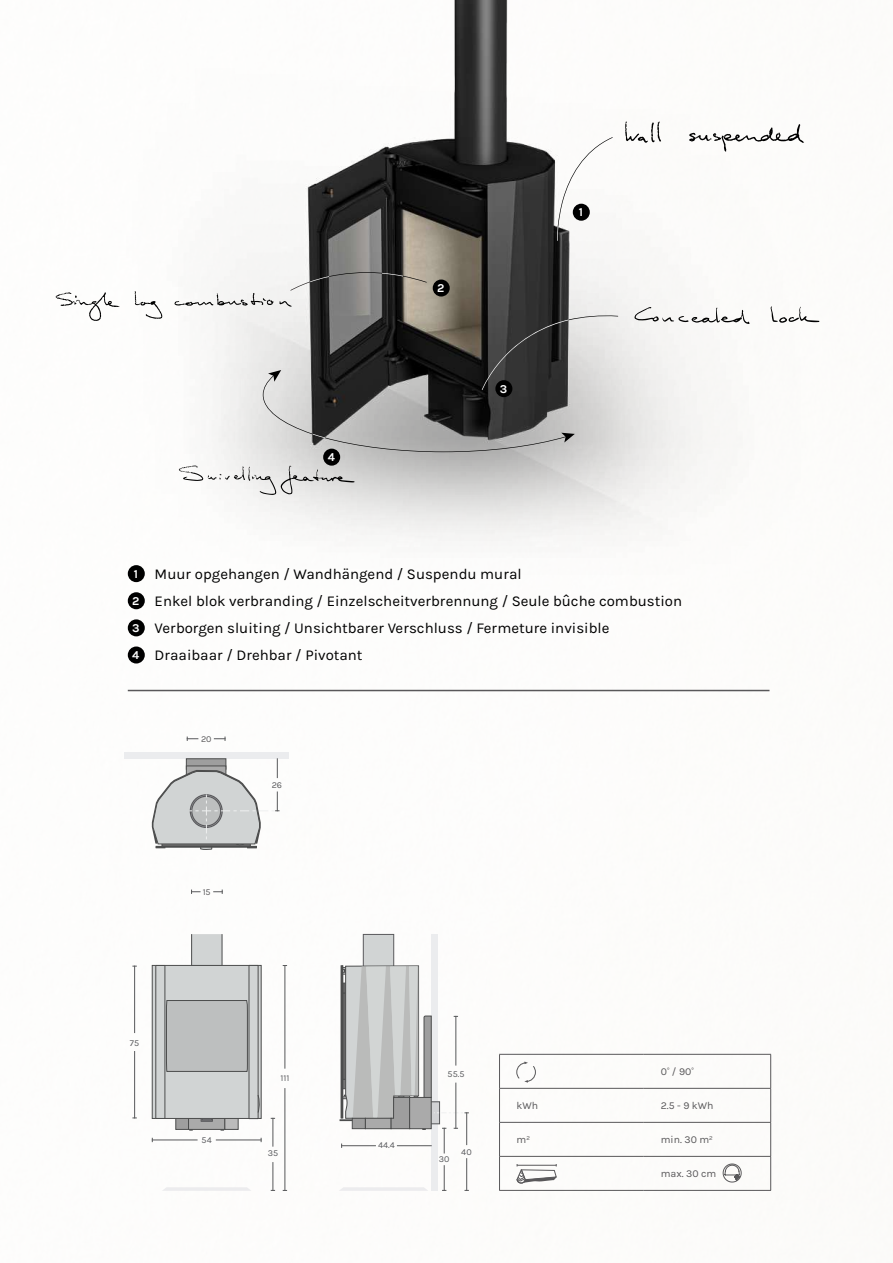
<style>
.page{position:relative;width:893px;height:1263px;background:#fff}
.page>*{position:absolute;margin:0;border:0;box-sizing:border-box;transform-origin:0 0}
.t1{font:15px/27px "Karla";color:#000}
.t2{font:700 12px "Karla";color:#fff}
.t3{font:10.5px "Karla";color:#59585a}
.t4{font:9px "Karla";color:#58595c}
.t5{font:9px "Karla";color:#59585a}
</style>
<div class="page">
<img style="left:127px;top:0;width:693px;height:583px">
<svg style="left:179px;top:465px;width:176px;height:30px"></svg>
<svg style="left:634px;top:306px;width:185px;height:18px"></svg>
<svg style="left:557px;top:137px;width:56px;height:104px"></svg>
<svg style="left:625px;top:122px;width:179px;height:30px"></svg>
<svg style="left:56px;top:271px;width:562px;height:181px"></svg>
<hr style="left:128px;top:690px;width:641px;height:1px;background:#59585a">
<div style="left:128px;top:565px;width:17px;height:17px;background:#000;border-radius:50%"></div>
<div style="left:128px;top:592px;width:17px;height:17px;background:#000;border-radius:50%"></div>
<div style="left:128px;top:619px;width:17px;height:17px;background:#000;border-radius:50%"></div>
<div style="left:128px;top:646px;width:17px;height:17px;background:#000;border-radius:50%"></div>
<div style="left:573px;top:204px;width:17px;height:17px;background:#000;border-radius:50%"></div>
<div style="left:433px;top:279px;width:17px;height:18px;background:#000;border-radius:50%"></div>
<div style="left:495px;top:380px;width:17px;height:17px;background:#000;border-radius:50%"></div>
<div style="left:323px;top:449px;width:17px;height:17px;background:#000;border-radius:50%"></div>
<div style="left:191px;top:934px;width:31px;height:32px;background:#d1d4d4;border:1px solid #4c4d4d"></div>
<div style="left:175px;top:1111px;width:14px;height:19px;background:#9e9e9e;border:1px solid #4c4d4d"></div>
<div style="left:188px;top:1111px;width:37px;height:19px;background:#aaa;border:1px solid #4c4d4d"></div>
<div style="left:225px;top:1111px;width:13px;height:19px;background:#bbb;border:1px solid #4c4d4d"></div>
<div style="left:152px;top:965px;width:109px;height:154px;background:#d1d4d4;border:1px solid #4c4d4d"></div>
<svg style="left:166px;top:1000px;width:82px;height:72px;background:#b7b9b9"></svg>
<div style="left:249px;top:965px;width:9px;height:154px;background:#d1d4d4"></div>
<div style="left:155px;top:965px;width:10px;height:154px;background:#d1d4d4;border:1px solid #4c4d4d"></div>
<svg style="left:257px;top:1095px;width:4px;height:18px"></svg>
<svg style="left:201px;top:1119px;width:12px;height:2px"></svg>
<div style="left:363px;top:934px;width:31px;height:41px;background:#d1d4d4;border:1px solid #59595c"></div>
<div style="left:432px;top:934px;width:6px;height:257px;background:#ebecee"></div>
<div style="left:125px;top:752px;width:164px;height:6px;background:#ebecee"></div>
<div style="left:186px;top:758px;width:40px;height:11px;background:#6f7070"></div>
<hr style="left:770px;top:1055px;width:1px;height:33px;background:#59585a">
<hr style="left:644px;top:1088px;width:127px;height:1px;background:#59585a">
<hr style="left:770px;top:1089px;width:1px;height:33px;background:#59585a">
<hr style="left:644px;top:1122px;width:127px;height:1px;background:#59585a">
<hr style="left:770px;top:1123px;width:1px;height:33px;background:#59585a">
<hr style="left:644px;top:1156px;width:127px;height:1px;background:#59585a">
<hr style="left:770px;top:1157px;width:1px;height:33px;background:#59585a">
<hr style="left:644px;top:1190px;width:127px;height:1px;background:#59585a">
<hr style="left:499px;top:1054px;width:145px;height:1px;background:#59585a">
<hr style="left:499px;top:1055px;width:1px;height:33px;background:#59585a">
<hr style="left:499px;top:1088px;width:145px;height:1px;background:#59585a">
<hr style="left:499px;top:1089px;width:1px;height:33px;background:#59585a">
<hr style="left:499px;top:1122px;width:145px;height:1px;background:#59585a">
<hr style="left:499px;top:1123px;width:1px;height:33px;background:#59585a">
<hr style="left:499px;top:1156px;width:145px;height:1px;background:#59585a">
<hr style="left:499px;top:1157px;width:1px;height:33px;background:#59585a">
<hr style="left:499px;top:1190px;width:145px;height:1px;background:#59585a">
<hr style="left:644px;top:1054px;width:127px;height:1px;background:#59585a">
<svg style="left:565px;top:1121px;width:13px;height:2px"></svg>
<svg style="left:516px;top:1061px;width:20px;height:22px"></svg>
<svg style="left:517px;top:1164px;width:40px;height:19px"></svg>
<svg style="left:214px;top:890px;width:9px;height:3px"></svg>
<svg style="left:191px;top:890px;width:9px;height:3px"></svg>
<hr style="left:134px;top:1051px;width:1px;height:67px;background:#57585a">
<hr style="left:134px;top:966px;width:1px;height:66px;background:#57585a">
<hr style="left:285px;top:965px;width:1px;height:103px;background:#57585a">
<hr style="left:285px;top:1088px;width:1px;height:102px;background:#57585a">
<svg style="left:214px;top:737px;width:12px;height:3px"></svg>
<svg style="left:187px;top:737px;width:11px;height:3px"></svg>
<hr style="left:152px;top:1139px;width:45px;height:1px;background:#57585a">
<hr style="left:216px;top:1139px;width:45px;height:1px;background:#57585a">
<svg style="left:271px;top:1118px;width:4px;height:28px"></svg>
<svg style="left:152px;top:759px;width:127px;height:91px"></svg>
<svg style="left:162px;top:1187px;width:89px;height:4px"></svg>
<svg style="left:271px;top:1162px;width:4px;height:29px"></svg>
<svg style="left:443px;top:1166px;width:3px;height:25px"></svg>
<svg style="left:340px;top:965px;width:128px;height:188px"></svg>
<hr style="left:466px;top:1158px;width:1px;height:32px;background:#57585a">
<svg style="left:339px;top:1187px;width:89px;height:4px"></svg>
<hr style="left:397px;top:1145px;width:34px;height:1px;background:#57585a">
<svg style="left:723px;top:1164px;width:18px;height:19px"></svg>
<p class="t2" style="left:328px;top:450px;width:9px">4</p>
<p class="t2" style="left:437px;top:281px;width:9px">2</p>
<p class="t2" style="left:500px;top:382px;width:9px">3</p>
<p class="t2" style="left:579px;top:205px;width:6px">1</p>
<p class="t2" style="left:134px;top:567px;width:6px">1</p>
<p class="t2" style="left:132px;top:594px;width:9px">2</p>
<p class="t2" style="left:132px;top:621px;width:9px">3</p>
<p class="t2" style="left:132px;top:648px;width:9px">4</p>
<p class="t1" style="left:155px;top:561px;width:529px">Muur opgehangen / Wandhängend / Suspendu mural<br>Enkel blok verbranding / Einzelscheitverbrennung / Seule bûche combustion Verborgen sluiting / Unsichtbarer Verschluss / Fermeture invisible<br>Draaibaar / Drehbar / Pivotant</p>
<p class="t5" style="left:201px;top:734px;width:12px">20</p>
<p class="t4" style="left:272px;top:780px;width:12px">26</p>
<p class="t5" style="left:203px;top:887px;width:10px">15</p>
<p class="t4" style="left:130px;top:1037px;width:11px">75</p>
<p class="t4" style="left:202px;top:1134px;width:12px">54</p>
<p class="t4" style="left:280px;top:1073px;width:10px">111</p>
<p class="t4" style="left:268px;top:1148px;width:12px">35</p>
<p class="t4" style="left:378px;top:1140px;width:18px">44.4</p>
<p class="t4" style="left:448px;top:1069px;width:18px">55.5</p>
<p class="t4" style="left:439px;top:1154px;width:12px">30</p>
<p class="t4" style="left:461px;top:1147px;width:12px">40</p>
<p class="t3" style="left:661px;top:1066px;width:34px">0<sup>°</sup> / 90<sup>°</sup></p>
<p class="t3" style="left:516px;top:1100px;width:23px">kWh</p>
<p class="t3" style="left:661px;top:1100px;width:54px">2.5 - 9 kWh</p>
<p class="t3" style="left:516px;top:1134px;width:15px">m<sup>2</sup></p>
<p class="t3" style="left:661px;top:1134px;width:53px">min. 30 m<sup>2</sup></p>
<p class="t3" style="left:661px;top:1168px;width:57px">max. 30 cm</p>
</div>
